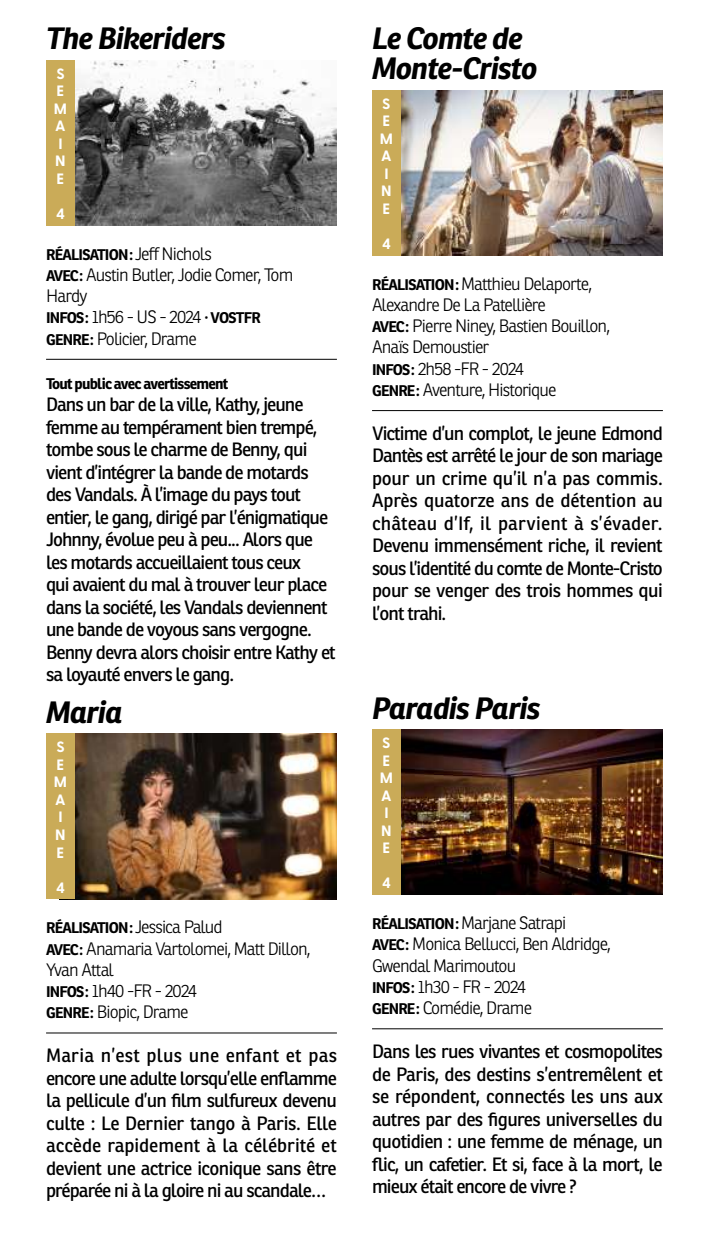
<style>
.page{position:relative;width:709px;height:1241px;background:#fff}
.page>*{position:absolute;margin:0;border:0;box-sizing:border-box;transform-origin:0 0}
.t1{font:italic 700 30px/30px "Ronnia";letter-spacing:-.03em;color:#000}
.t2{font:18.75px/22.5px "Ronnia";letter-spacing:-.05em;color:#000;text-align:justify}
.t3{font:300 17.5px/21.2px "Ronnia";letter-spacing:-.05em;color:#000}
.t4{font:700 15px "Ronnia";letter-spacing:-.05em;color:#000}
.t5{font:700 15px/17.5px "Greycliff CF";color:#fff}
.s1{font-weight:300;font-size:17.5px}
.s2{font-weight:700;font-size:15px}
</style>
<div class="page">
<img style="left:401px;top:90px;width:261px;height:165px">
<hr style="left:372px;top:410px;width:291px;height:1px;background:#000">
<div style="left:372px;top:90px;width:29px;height:165px;background:#caab58"></div>
<img style="left:75px;top:733px;width:262px;height:166px">
<hr style="left:46px;top:1032px;width:291px;height:1px;background:#000">
<div style="left:46px;top:733px;width:29px;height:166px;background:#caab58"></div>
<img style="left:401px;top:729px;width:261px;height:165px">
<hr style="left:372px;top:1028px;width:291px;height:1px;background:#000">
<div style="left:372px;top:729px;width:29px;height:165px;background:#caab58"></div>
<img style="left:75px;top:60px;width:262px;height:165px">
<hr style="left:46px;top:359px;width:291px;height:1px;background:#000">
<div style="left:46px;top:60px;width:29px;height:165px;background:#caab58"></div>
<h1 class="t1" style="left:46px;top:23px;width:181px">The Bikeriders</h1>
<p class="t5" style="left:54px;top:64px;width:15px">S<br>E<br>M<br>A<br>I<br>N<br>E</p>
<p class="t5" style="left:56px;top:204px;width:10px">4</p>
<p class="t4" style="left:46px;top:245px;width:167px">RÉALISATION: <span class="s1">Jeff Nichols</span></p>
<p class="t3" style="left:46px;top:264px;width:249px"><span class="s2">AVEC:</span> Austin Butler, Jodie Comer, Tom<br>Hardy</p>
<p class="t4" style="left:46px;top:308px;width:216px">INFOS: <span class="s1">1h56 - US - 2024</span> · VOSTFR</p>
<p class="t3" style="left:46px;top:328px;width:152px"><span class="s2">GENRE:</span> Policier, Drame</p>
<p class="t4" style="left:46px;top:373px;width:184px">Tout public avec avertissement</p>
<p class="t2" style="left:46px;top:393px;width:291px;text-align:left">Dans un bar de la ville, Kathy, jeune femme au tempérament bien trempé, tombe sous le charme de Benny, qui vient d’intégrer la bande de motards des Vandals. À l’image du pays tout entier, le gang, dirigé par l’énigmatique Johnny, évolue peu à peu... Alors que les motards accueillaient tous ceux<br>qui avaient du mal à trouver leur place dans la société, les Vandals deviennent une bande de voyous sans vergogne.<br>Benny devra alors choisir entre Kathy et sa loyauté envers le gang.</p>
<h1 class="t1" style="left:46px;top:696px;width:78px">Maria</h1>
<p class="t5" style="left:54px;top:737px;width:15px;text-align:center">S<br>E<br>M<br>A<br>I<br>N<br>E</p>
<p class="t5" style="left:56px;top:877px;width:10px">4</p>
<p class="t4" style="left:46px;top:918px;width:178px">RÉALISATION: <span class="s1">Jessica Palud</span></p>
<p class="t3" style="left:46px;top:937px;width:266px"><span class="s2">AVEC:</span> Anamaria Vartolomei, Matt Dillon,<br>Yvan Attal<br><span class="s2">INFOS:</span> 1h40 -FR - 2024<br><span class="s2">GENRE:</span> Biopic, Drame</p>
<p class="t2" style="left:46px;top:1043px;width:292px">Maria n’est plus une enfant et pas encore une adulte lorsqu’elle enflamme la pellicule d’un film sulfureux devenu culte : Le Dernier tango à Paris. Elle accède rapidement à la célébrité et devient une actrice iconique sans être préparée ni à la gloire ni au scandale…</p>
<h1 class="t1" style="left:372px;top:23px;width:167px">Le Comte de<br>Monte-Cristo</h1>
<p class="t5" style="left:380px;top:94px;width:15px">S<br>E<br>M<br>A<br>I<br>N<br>E</p>
<p class="t5" style="left:382px;top:234px;width:10px">4</p>
<p class="t3" style="left:372px;top:273px;width:239px"><span class="s2">RÉALISATION:</span> Matthieu Delaporte,<br>Alexandre De La Patellière<br><span class="s2">AVEC:</span> Pierre Niney, Bastien Bouillon,<br>Anaïs Demoustier<br><span class="s2">INFOS:</span> 2h58 -FR - 2024<br><span class="s2">GENRE:</span> Aventure, Historique</p>
<p class="t2" style="left:372px;top:421px;width:292px">Victime d’un complot, le jeune Edmond Dantès est arrêté le jour de son mariage pour un crime qu’il n’a pas commis.<br>Après quatorze ans de détention au château d’If, il parvient à s’évader.<br>Devenu immensément riche, il revient sous l’identité du comte de Monte-Cristo pour se venger des trois hommes qui l’ont trahi.</p>
<h1 class="t1" style="left:372px;top:692px;width:170px">Paradis Paris</h1>
<p class="t5" style="left:380px;top:733px;width:15px">S<br>E<br>M<br>A<br>I<br>N<br>E</p>
<p class="t5" style="left:382px;top:873px;width:10px">4</p>
<p class="t3" style="left:372px;top:912px;width:240px"><span class="s2">RÉALISATION:</span> Marjane Satrapi<br><span class="s2">AVEC:</span> Monica Bellucci, Ben Aldridge,<br>Gwendal Marimoutou<br><span class="s2">INFOS:</span> 1h30 - FR - 2024<br><span class="s2">GENRE:</span> Comédie, Drame</p>
<p class="t2" style="left:372px;top:1039px;width:292px">Dans les rues vivantes et cosmopolites de Paris, des destins s’entremêlent et se répondent, connectés les uns aux autres par des figures universelles du quotidien : une femme de ménage, un flic, un cafetier. Et si, face à la mort, le mieux était encore de vivre ?</p>
</div>
